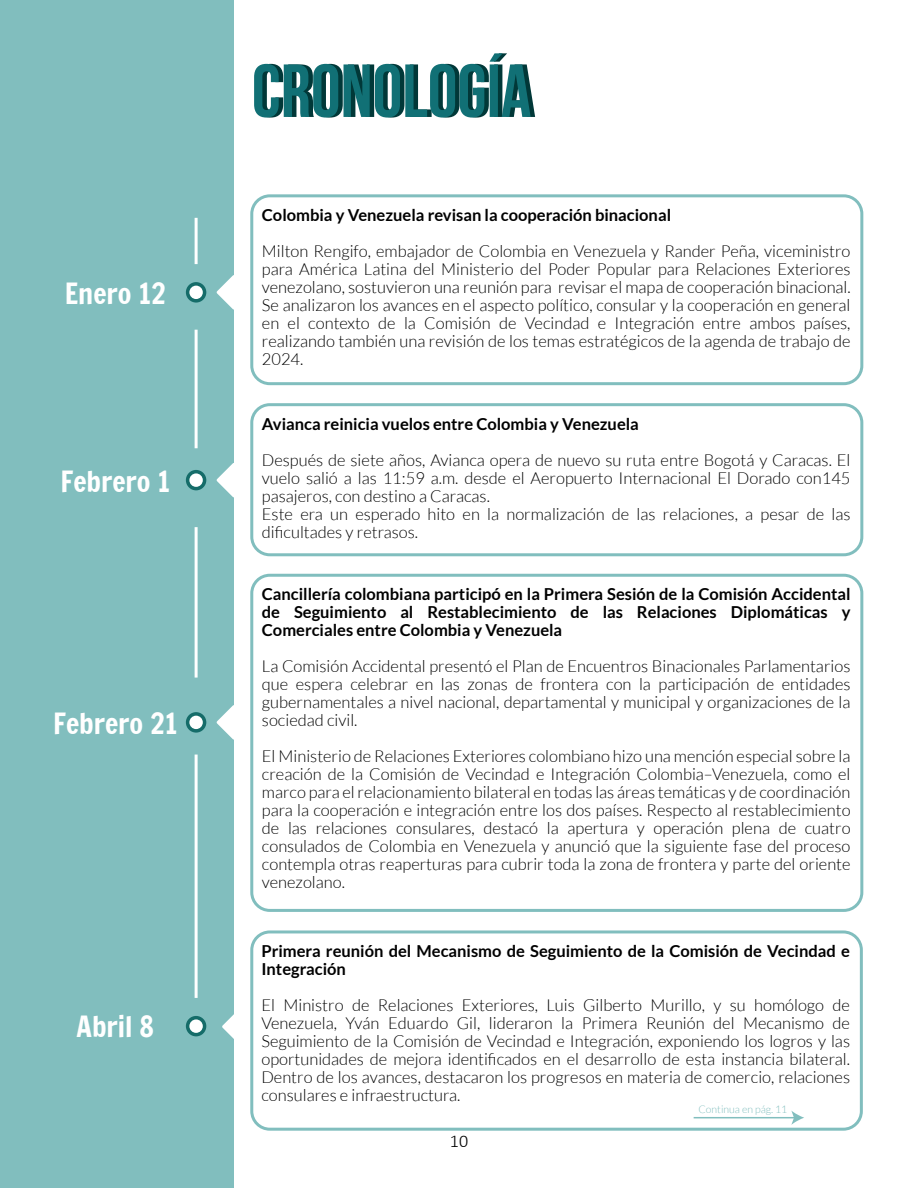
<style>
.page{position:relative;width:918px;height:1188px;background:#fff}
.page>*{position:absolute;margin:0;border:0;box-sizing:border-box;transform-origin:0 0}
.t1{font:700 75px "Bebas Neue";color:#013838}
.t2{font:28.05px "Francois One";color:#fff}
.t3{font:300 18px "Calibri";color:#000}
.t4{font:300 16.5px/18px "Lato";color:#000;text-align:justify}
.t5{font:700 16.5px/18px "Lato";color:#000}
.t6{font:300 10.5px "Lato";color:#81bebe}
</style>
<div class="page">
<div style="left:0;top:0;width:233px;height:1188px;background:#81bebe"></div>
<div style="left:186px;top:282px;width:20px;height:21px;background:#156c69;border-radius:50%"></div>
<div style="left:189px;top:286px;width:14px;height:13px;background:#fff;border-radius:50%"></div>
<svg style="left:217px;top:275px;width:17px;height:35px"></svg>
<div style="left:250px;top:194px;width:613px;height:191px;border:3px solid #81bebe;border-radius:18px"></div>
<hr style="left:195px;top:218px;width:3px;height:46px;background:#fff">
<hr style="left:195px;top:330px;width:3px;height:118px;background:#fff">
<hr style="left:195px;top:527px;width:3px;height:151px;background:#fff">
<hr style="left:195px;top:755px;width:3px;height:243px;background:#fff">
<div style="left:186px;top:470px;width:20px;height:20px;background:#156c69;border-radius:50%"></div>
<div style="left:189px;top:473px;width:14px;height:14px;background:#fff;border-radius:50%"></div>
<svg style="left:217px;top:463px;width:17px;height:35px"></svg>
<div style="left:250px;top:403px;width:613px;height:153px;border:3px solid #81bebe;border-radius:18px"></div>
<svg style="left:222px;top:1009px;width:12px;height:35px"></svg>
<div style="left:250px;top:930px;width:613px;height:201px;border:3px solid #81bebe;border-radius:18px"></div>
<div style="left:186px;top:712px;width:20px;height:21px;background:#156c69;border-radius:50%"></div>
<div style="left:189px;top:716px;width:14px;height:13px;background:#fff;border-radius:50%"></div>
<div style="left:186px;top:1016px;width:20px;height:20px;background:#156c69;border-radius:50%"></div>
<div style="left:189px;top:1019px;width:14px;height:14px;background:#fff;border-radius:50%"></div>
<svg style="left:217px;top:705px;width:17px;height:35px"></svg>
<div style="left:250px;top:574px;width:613px;height:338px;border:3px solid #81bebe;border-radius:18px"></div>
<hr style="left:694px;top:1117px;width:101px;height:1px;background:#81bebe">
<svg style="left:791px;top:1111px;width:13px;height:14px"></svg>
<h2 class="t2" style="left:65px;top:278px;width:103px">Enero 12</h2>
<h2 class="t2" style="left:60px;top:466px;width:111px">Febrero 1</h2>
<h2 class="t2" style="left:53px;top:707px;width:126px">Febrero 21</h2>
<h2 class="t2" style="left:77px;top:1011px;width:79px">Abril 8</h2>
<h1 class="t1" style="left:256px;top:50px;width:281px">CRONOLOGÍA</h1>
<p class="t5" style="left:262px;top:206px;width:411px">Colombia y Venezuela revisan la cooperación binacional</p>
<p class="t4" style="left:262px;top:242px;width:590px">Milton Rengifo, embajador de Colombia en Venezuela y Rander Peña, viceministro para América Latina del Ministerio del Poder Popular para Relaciones Exteriores venezolano, sostuvieron una reunión para revisar el mapa de cooperación binacional.<br>Se analizaron los avances en el aspecto político, consular y la cooperación en general en el contexto de la Comisión de Vecindad e Integración entre ambos países, realizando también una revisión de los temas estratégicos de la agenda de trabajo de 2024.</p>
<p class="t5" style="left:262px;top:415px;width:379px">Avianca reinicia vuelos entre Colombia y Venezuela</p>
<p class="t4" style="left:262px;top:451px;width:590px;text-align:left">Después de siete años, Avianca opera de nuevo su ruta entre Bogotá y Caracas. El vuelo salió a las 11:59 a.m. desde el Aeropuerto Internacional El Dorado con145 pasajeros, con destino a Caracas.<br>Este era un esperado hito en la normalización de las relaciones, a pesar de las dificultades y retrasos.</p>
<p class="t5" style="left:262px;top:585px;width:590px;text-align:justify">Cancillería colombiana participó en la Primera Sesión de la Comisión Accidental de Seguimiento al Restablecimiento de las Relaciones Diplomáticas y Comerciales entre Colombia y Venezuela</p>
<p class="t4" style="left:262px;top:658px;width:590px">La Comisión Accidental presentó el Plan de Encuentros Binacionales Parlamentarios que espera celebrar en las zonas de frontera con la participación de entidades gubernamentales a nivel nacional, departamental y municipal y organizaciones de la sociedad civil.</p>
<p class="t4" style="left:262px;top:748px;width:590px">El Ministerio de Relaciones Exteriores colombiano hizo una mención especial sobre la creación de la Comisión de Vecindad e Integración Colombia–Venezuela, como el marco para el relacionamiento bilateral en todas las áreas temáticas y de coordinación para la cooperación e integración entre los dos países. Respecto al restablecimiento de las relaciones consulares, destacó la apertura y operación plena de cuatro consulados de Colombia en Venezuela y anunció que la siguiente fase del proceso contempla otras reaperturas para cubrir toda la zona de frontera y parte del oriente venezolano.</p>
<p class="t5" style="left:261px;top:942px;width:590px">Primera reunión del Mecanismo de Seguimiento de la Comisión de Vecindad e<br>Integración</p>
<p class="t4" style="left:261px;top:996px;width:590px">El Ministro de Relaciones Exteriores, Luis Gilberto Murillo, y su homólogo de Venezuela, Yván Eduardo Gil, lideraron la Primera Reunión del Mecanismo de Seguimiento de la Comisión de Vecindad e Integración, exponiendo los logros y las oportunidades de mejora identificados en el desarrollo de esta instancia bilateral.<br>Dentro de los avances, destacaron los progresos en materia de comercio, relaciones consulares e infraestructura.</p>
<p class="t3" style="left:450px;top:1130px;width:20px">10</p>
<p class="t6" style="left:699px;top:1104px;width:90px">Continua en pág. 11</p>
</div>
